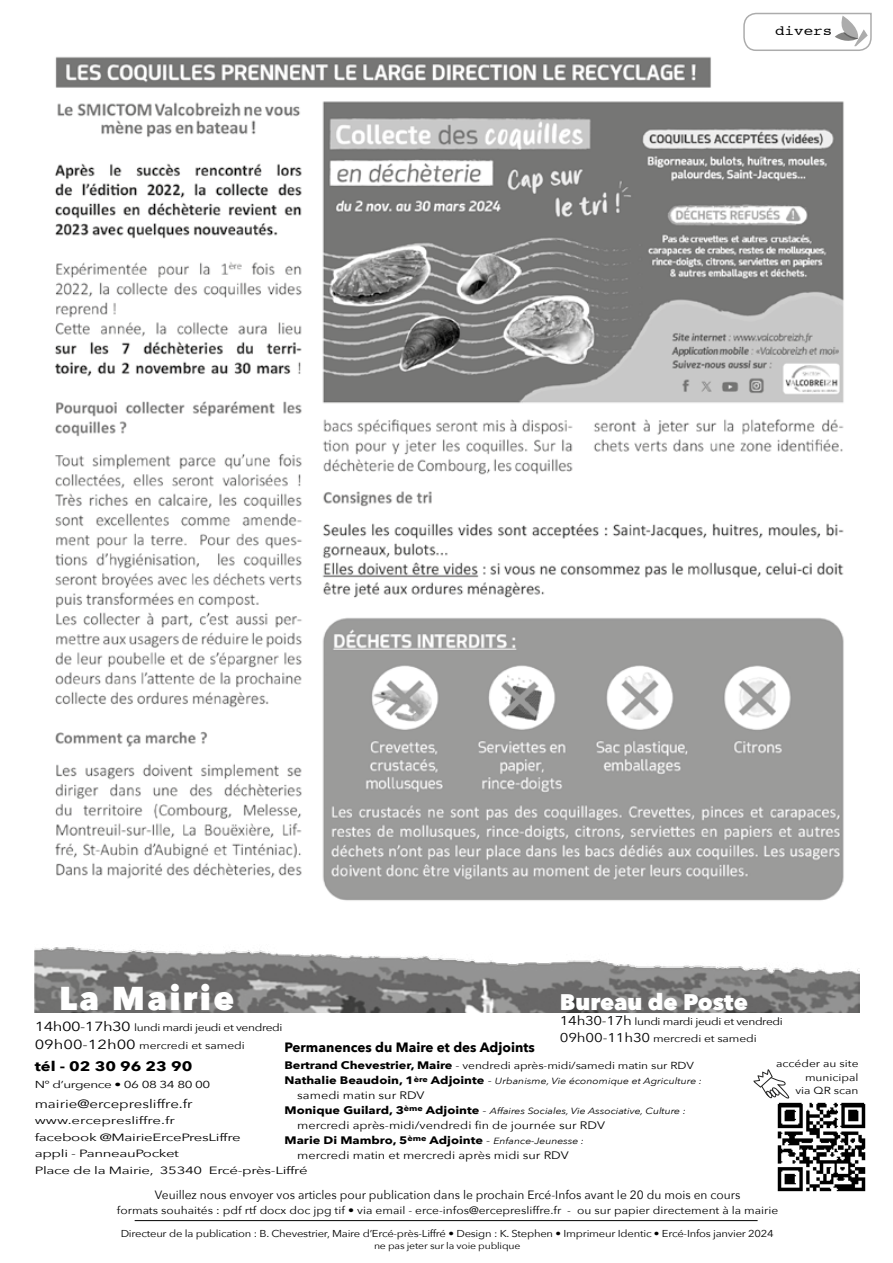
<style>
.page{position:relative;width:893px;height:1263px;background:#fff}
.page>*{position:absolute;margin:0;border:0;box-sizing:border-box;transform-origin:0 0}
.t1{font:800 33px "Avenir Next";letter-spacing:.07em;color:#fff}
.t2{font:800 22.5px "Avenir Next";color:#fff}
.t3{font:700 13.5px "Avenir Next";color:#000}
.t4{font:700 13.5px "Avenir Next";color:#000;scale:1.22 1}
.t5{font:13.5px "Courier";color:#000;scale:1.18 1}
.t6{font:12px "Avenir Next";color:#000}
.t7{font:12px "Avenir Next";color:#000;scale:1.25 1}
.t8{font:10.8px "Avenir Next";color:#000;scale:1.18 1}
.t9{font:700 10.8px "Avenir Next";color:#000;scale:1.18 1}
.t10{font:10.65px "Avenir Next";color:#000;scale:1.12 1}
.t11{font:10.5px/16.5px "Avenir Next";letter-spacing:-.02em;color:#000;scale:1.43 1}
.t12{font:10.2px/18px "Avenir Next";letter-spacing:-.03em;color:#000;scale:1.18 1}
.t13{font:10.2px/13.5px "Avenir Next";letter-spacing:-.01em;color:#000;text-align:right;scale:1.18 1}
.t14{font:10.2px "Avenir Next";letter-spacing:-.03em;color:#000;scale:1.33 1}
.t15{font:10.05px "Avenir Next";letter-spacing:-.02em;color:#000;scale:1.12 1}
.t16{font:9.3px "Avenir Next";letter-spacing:-.02em;color:#000;scale:1.12 1}
.t17{font:italic 8.85px "Avenir Next";letter-spacing:-.005em;color:#000;scale:1.18 1}
.s1{font-size:12.75px}
.s2{font-size:13.2px}
.s3{font-weight:700;font-size:10.8px}
.s4{font-size:10.8px}
.s5{font-weight:700;font-style:normal;font-size:10.8px}
.s6{font-style:normal;font-size:10.8px}
.s7{font-weight:400}
.s8{font-weight:400;font-style:italic;font-size:8.85px}
</style>
<div class="page">
<img style="left:55px;top:56px;width:789px;height:845px">
<img style="left:35px;top:947px;width:825px;height:65px">
<img style="left:777px;top:1102px;width:89px;height:90px">
<svg style="left:753px;top:1069px;width:37px;height:30px"></svg>
<hr style="left:135px;top:1220px;width:623px;height:1px;background:#000">
<svg style="left:743px;top:12px;width:129px;height:39px"></svg>
<h3 class="t5" style="left:775px;top:20px;width:50px">divers</h3>
<h1 class="t1" style="left:59px;top:978px;width:176px">La Mairie</h1>
<h2 class="t2" style="left:560px;top:988px;width:189px">Bureau de Poste</h2>
<p class="t12" style="left:560px;top:1013px;width:190px;line-height:17.1px"><span class="s1">14h30-17h</span> lundi mardi jeudi et vendredi<br><span class="s1">09h00-11h30</span> mercredi et samedi</p>
<p class="t12" style="left:35px;top:1018px;width:212px"><span class="s2">14h00-17h30</span> lundi mardi jeudi et vendredi<br><span class="s2">09h00-12h00</span> mercredi et samedi</p>
<h3 class="t4" style="left:35px;top:1055px;width:131px">tél - 02 30 96 23 90</h3>
<p class="t14" style="left:35px;top:1075px;width:134px">N° d’urgence • 06 08 34 80 00</p>
<h3 class="t7" style="left:35px;top:1093px;width:128px">mairie@ercepresliffre.fr</h3>
<p class="t11" style="left:35px;top:1112px;width:192px">www.ercepresliffre.fr<br>facebook @MairieErcePresLiffre<br>appli - PanneauPocket<br>Place de la Mairie, 35340 Ercé-près-Liffré</p>
<h3 class="t3" style="left:285px;top:1035px;width:252px">Permanences du Maire et des Adjoints</h3>
<p class="t13" style="left:776px;top:1056px;width:71px">accéder au site municipal<br>via QR scan</p>
<p class="t13" style="left:285px;top:1058px;width:348px"><span class="s3">Bertrand Chevestrier, Maire</span> <span class="s4">-</span> vendredi après-midi/samedi matin sur RDV</p>
<p class="t17" style="left:285px;top:1073px;width:355px"><span class="s5">Nathalie Beaudoin, 1</span><sup>ère</sup> <span class="s5">Adjointe</span> <span class="s6">-</span> Urbanisme, Vie économique et Agriculture :</p>
<p class="t8" style="left:297px;top:1086px;width:109px">samedi matin sur RDV</p>
<p class="t17" style="left:285px;top:1103px;width:342px"><span class="s5">Monique Guilard, 3</span><sup>ème</sup> <span class="s5">Adjointe</span> <span class="s6">-</span> Affaires Sociales, Vie Associative, Culture :</p>
<p class="t8" style="left:297px;top:1116px;width:262px">mercredi après-midi/vendredi fin de journée sur RDV</p>
<p class="t9" style="left:285px;top:1131px;width:255px">Marie Di Mambro, 5<sup>ème</sup> Adjointe <span class="s7">-</span> <span class="s8">Enfance-Jeunesse :</span></p>
<p class="t8" style="left:297px;top:1146px;width:232px">mercredi matin et mercredi après midi sur RDV</p>
<h3 class="t6" style="left:155px;top:1184px;width:587px">Veuillez nous envoyer vos articles pour publication dans le prochain Ercé-Infos avant le 20 du mois en cours</h3>
<p class="t10" style="left:117px;top:1201px;width:592px">formats souhaités : pdf rtf docx doc jpg tif • via email - erce-infos@ercepresliffre.fr - ou sur papier directement à la mairie</p>
<p class="t15" style="left:121px;top:1225px;width:585px">Directeur de la publication : B. Chevestrier, Maire d’Ercé-près-Liffré • Design : K. Stephen • Imprimeur Identic • Ercé-Infos janvier 2024</p>
<p class="t16" style="left:374px;top:1238px;width:132px">ne pas jeter sur la voie publique</p>
</div>
